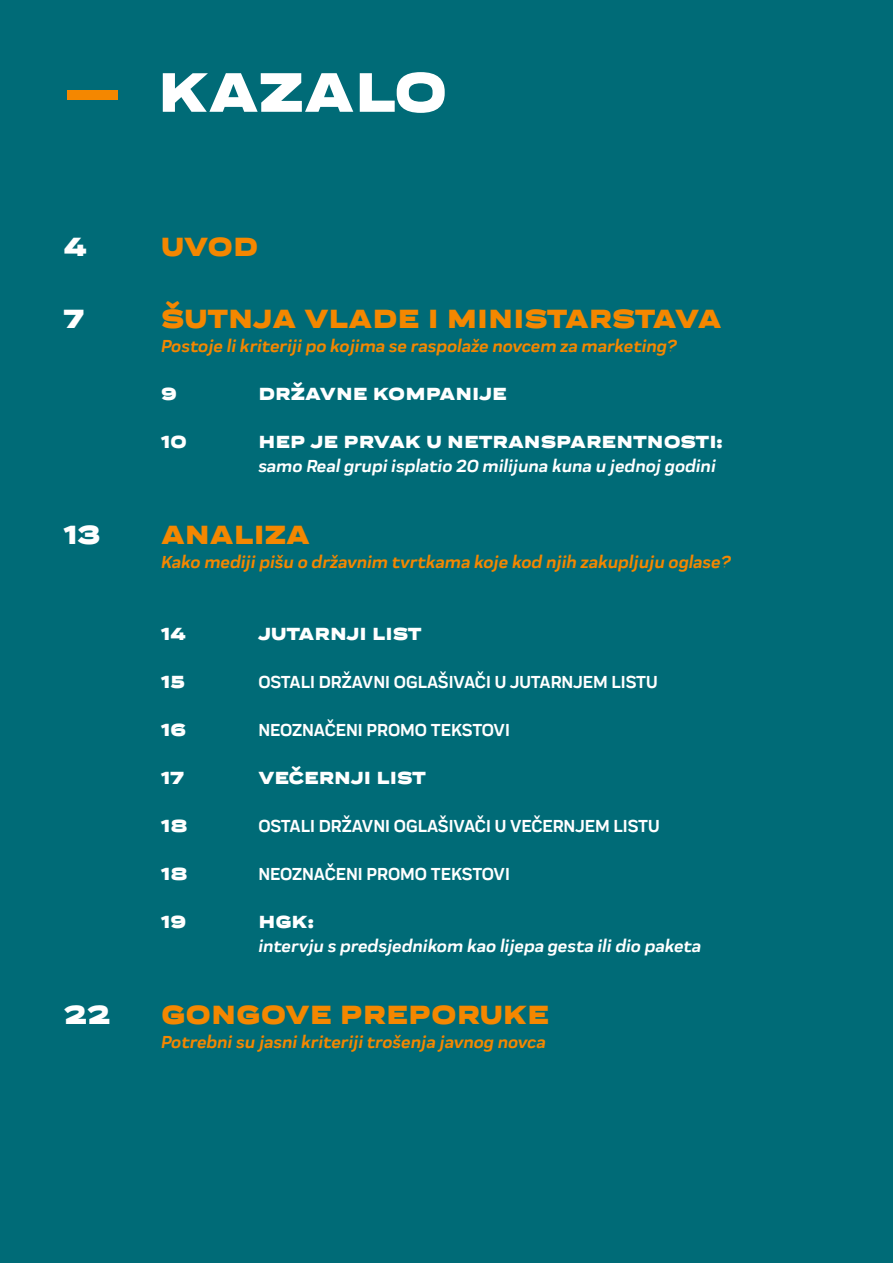
<style>
.page{position:relative;width:893px;height:1263px;background:#006b77}
.page>*{position:absolute;margin:0;border:0;box-sizing:border-box;transform-origin:0 0}
.t1{font:900 expanded 57px "Praktika";color:#fff}
.t2{font:900 expanded 27px "Praktika";color:#f48700}
.t3{font:900 expanded 27px "Praktika";color:#fff}
.t4{font:italic 700 18px "Praktika";color:#f48700}
.t5{font:700 18px "Praktika";color:#fff}
.t6{font:italic 700 18px "Praktika";color:#fff}
.t7{font:900 expanded 18px "Praktika";color:#fff}
.s1{color:#f48700}
</style>
<div class="page">
<h1 class="t1" style="left:64px;top:55px;width:385px"><span class="s1">—</span> KAZALO</h1>
<h2 class="t3" style="left:64px;top:229px;width:24px">4</h2>
<h2 class="t2" style="left:161px;top:229px;width:99px">UVOD</h2>
<h2 class="t3" style="left:64px;top:301px;width:22px">7</h2>
<h2 class="t2" style="left:161px;top:301px;width:562px">ŠUTNJA VLADE I MINISTARSTAVA</h2>
<p class="t4" style="left:161px;top:338px;width:518px">Postoje li kriteriji po kojima se raspolaže novcem za marketing?</p>
<p class="t7" style="left:258px;top:382px;width:250px">DRŽAVNE KOMPANIJE</p>
<p class="t7" style="left:258px;top:430px;width:466px">HEP JE PRVAK U NETRANSPARENTNOSTI:</p>
<p class="t6" style="left:258px;top:458px;width:459px">samo Real grupi isplatio 20 milijuna kuna u jednoj godini</p>
<p class="t7" style="left:161px;top:382px;width:17px">9</p>
<p class="t7" style="left:161px;top:430px;width:27px">10</p>
<h2 class="t3" style="left:64px;top:517px;width:38px">13</h2>
<h2 class="t2" style="left:161px;top:517px;width:150px">ANALIZA</h2>
<p class="t4" style="left:161px;top:554px;width:572px">Kako mediji pišu o državnim tvrtkama koje kod njih zakupljuju oglase?</p>
<p class="t7" style="left:161px;top:622px;width:26px">14</p>
<p class="t7" style="left:161px;top:670px;width:26px">15</p>
<p class="t7" style="left:161px;top:718px;width:27px">16</p>
<p class="t7" style="left:161px;top:766px;width:25px">17</p>
<p class="t7" style="left:161px;top:814px;width:28px">18</p>
<p class="t7" style="left:161px;top:862px;width:28px">18</p>
<p class="t7" style="left:161px;top:910px;width:27px">19</p>
<p class="t7" style="left:258px;top:622px;width:165px">JUTARNJI LIST</p>
<p class="t5" style="left:258px;top:671px;width:401px">OSTALI DRŽAVNI OGLAŠIVAČI U JUTARNJEM LISTU</p>
<p class="t5" style="left:258px;top:719px;width:253px">NEOZNAČENI PROMO TEKSTOVI</p>
<p class="t7" style="left:258px;top:766px;width:169px">VEČERNJI LIST</p>
<p class="t5" style="left:258px;top:815px;width:403px">OSTALI DRŽAVNI OGLAŠIVAČI U VEČERNJEM LISTU</p>
<p class="t5" style="left:258px;top:863px;width:253px">NEOZNAČENI PROMO TEKSTOVI</p>
<p class="t7" style="left:258px;top:910px;width:57px">HGK:</p>
<p class="t6" style="left:258px;top:938px;width:444px">intervju s predsjednikom kao lijepa gesta ili dio paketa</p>
<h2 class="t3" style="left:64px;top:997px;width:48px">22</h2>
<h2 class="t2" style="left:161px;top:997px;width:390px">GONGOVE PREPORUKE</h2>
<p class="t4" style="left:161px;top:1034px;width:386px">Potrebni su jasni kriteriji trošenja javnog novca</p>
</div>
